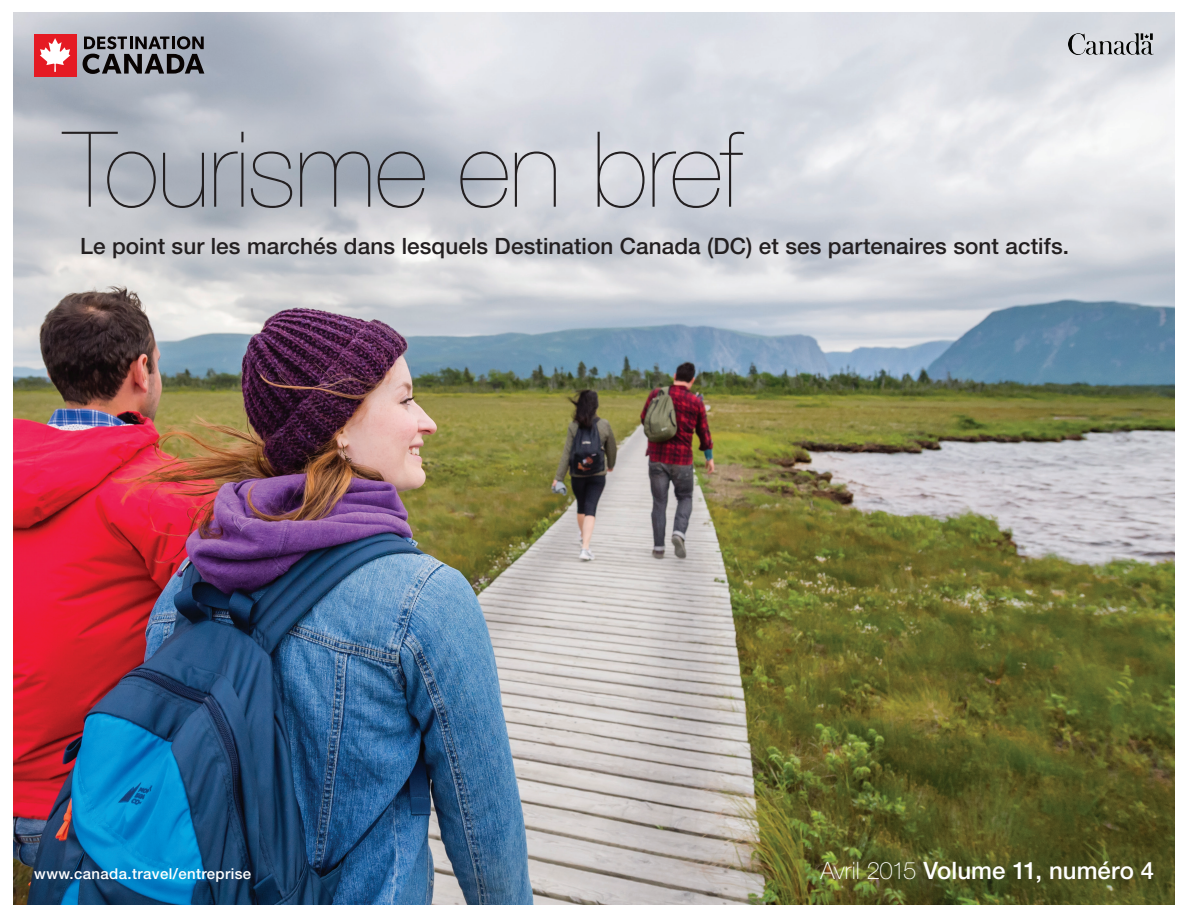
<style>
.page{position:relative;width:1188px;height:918px;background:#fff}
.page>*{position:absolute;margin:0;border:0;box-sizing:border-box;transform-origin:0 0}
.t1{font:200 105px "Helvetica Neue LT Pro";letter-spacing:-.015em;color:#231f20}
.t2{font:500 24px "Helvetica Neue LT Pro";color:#fff}
.t3{font:500 22.5px "Helvetica Neue LT Pro";letter-spacing:.005em;color:#231f20}
.t4{font:500 15px "Helvetica Neue LT Pro";letter-spacing:.025em;color:#fff}
.s1{font-weight:100}
</style>
<div class="page">
<img style="left:14px;top:12px;width:1160px;height:892px">
<img style="left:1069px;top:34px;width:85px;height:20px">
<svg style="left:83px;top:36px;width:121px;height:38px;background:#68696f"></svg>
<div style="left:34px;top:34px;width:42px;height:42px;background:#e51a23"></div>
<svg style="left:40px;top:38px;width:30px;height:34px"></svg>
<h1 class="t1" style="left:64px;top:108px;width:679px">Tourisme en bref</h1>
<p class="t3" style="left:80px;top:233px;width:991px">Le point sur les marchés dans lesquels Destination Canada (DC) et ses partenaires sont actifs.</p>
<p class="t4" style="left:34px;top:865px;width:218px">www.canada.travel/entreprise</p>
<p class="t2" style="left:820px;top:856px;width:335px"><span class="s1">Avril 2015</span> Volume 11, numéro 4</p>
</div>
